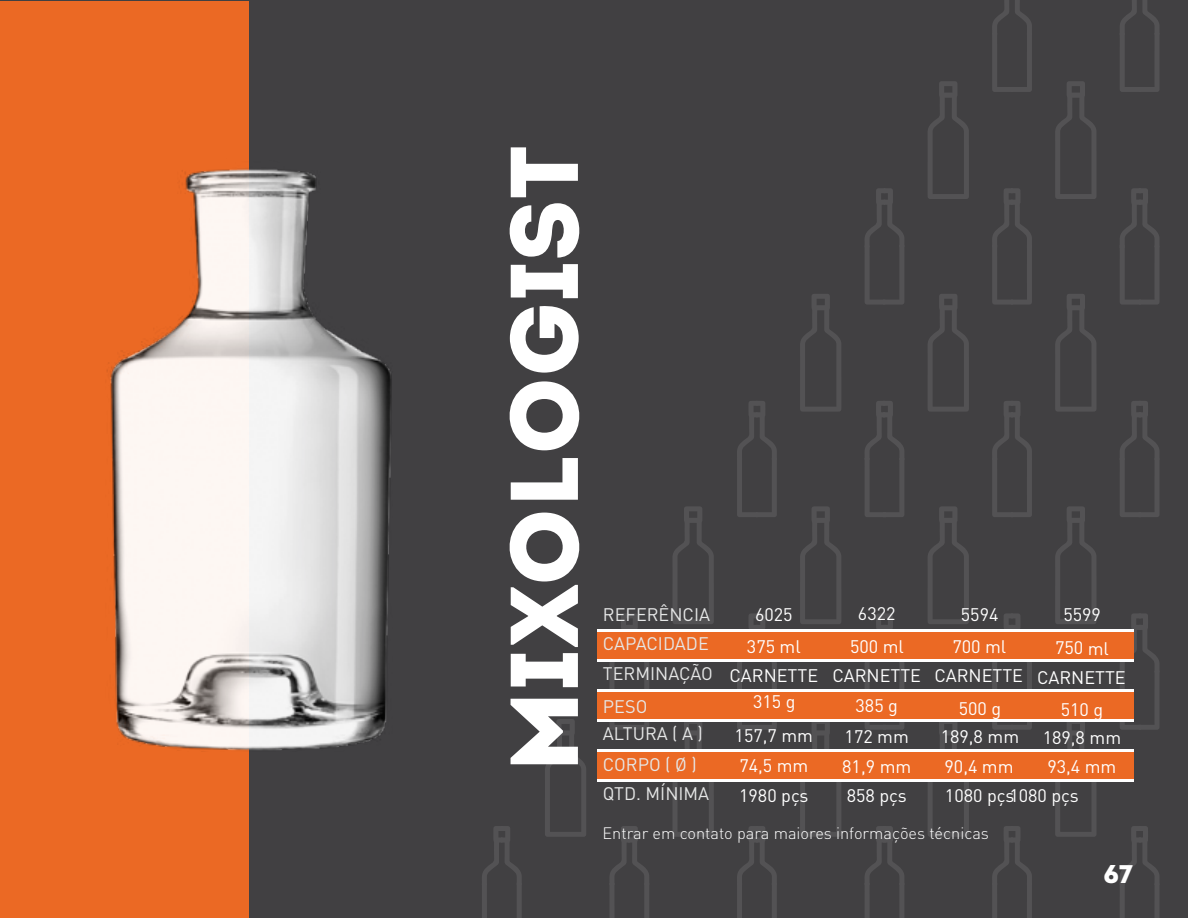
<style>
.page{position:relative;width:1188px;height:918px;background:#414042}
.page>*{position:absolute;margin:0;border:0;box-sizing:border-box;transform-origin:0 0}
.t1{font:96px "Intro";color:#fff}
.t2{font:25.5px "Intro";color:#fff}
.t3{font:18px/29.4px "DIN Pro";color:#fff}
.t4{font:18px/30px "DIN Pro";color:#e6e7e7}
.t5{font:300 16.35px "DIN Pro";color:#fff}
</style>
<div class="page">
<svg style="left:482px;top:826px;width:40px;height:92px"></svg>
<svg style="left:545px;top:719px;width:41px;height:118px"></svg>
<svg style="left:609px;top:826px;width:40px;height:92px"></svg>
<svg style="left:672px;top:722px;width:42px;height:115px"></svg>
<svg style="left:737px;top:826px;width:40px;height:92px"></svg>
<svg style="left:800px;top:722px;width:41px;height:115px"></svg>
<svg style="left:865px;top:826px;width:39px;height:92px"></svg>
<svg style="left:928px;top:722px;width:41px;height:115px"></svg>
<svg style="left:992px;top:826px;width:40px;height:92px"></svg>
<svg style="left:1055px;top:722px;width:42px;height:115px"></svg>
<svg style="left:1120px;top:826px;width:40px;height:92px"></svg>
<svg style="left:609px;top:613px;width:40px;height:117px"></svg>
<svg style="left:673px;top:506px;width:41px;height:118px"></svg>
<svg style="left:737px;top:613px;width:40px;height:117px"></svg>
<svg style="left:800px;top:506px;width:41px;height:118px"></svg>
<svg style="left:865px;top:613px;width:39px;height:117px"></svg>
<svg style="left:928px;top:506px;width:41px;height:118px"></svg>
<svg style="left:992px;top:613px;width:40px;height:117px"></svg>
<svg style="left:1055px;top:506px;width:41px;height:118px"></svg>
<svg style="left:1120px;top:613px;width:40px;height:117px"></svg>
<svg style="left:737px;top:401px;width:40px;height:116px"></svg>
<svg style="left:800px;top:294px;width:41px;height:118px"></svg>
<svg style="left:865px;top:401px;width:39px;height:116px"></svg>
<svg style="left:928px;top:294px;width:41px;height:118px"></svg>
<svg style="left:992px;top:401px;width:40px;height:116px"></svg>
<svg style="left:1055px;top:294px;width:41px;height:118px"></svg>
<svg style="left:1120px;top:401px;width:40px;height:116px"></svg>
<svg style="left:865px;top:188px;width:39px;height:117px"></svg>
<svg style="left:928px;top:81px;width:41px;height:118px"></svg>
<svg style="left:992px;top:188px;width:40px;height:117px"></svg>
<svg style="left:1055px;top:81px;width:41px;height:118px"></svg>
<svg style="left:1120px;top:188px;width:40px;height:117px"></svg>
<svg style="left:992px;top:0;width:40px;height:92px"></svg>
<svg style="left:1120px;top:0;width:40px;height:92px"></svg>
<div style="left:0;top:2px;width:249px;height:916px;background:#eb6924"></div>
<div style="left:597px;top:629px;width:537px;height:32px;background:linear-gradient(to right,#fff,#fff)"></div>
<div style="left:597px;top:632px;width:537px;height:26px;background:#eb6924"></div>
<div style="left:597px;top:689px;width:537px;height:33px;background:#fff"></div>
<div style="left:597px;top:692px;width:537px;height:27px;background:#eb6924"></div>
<svg style="left:597px;top:750px;width:537px;height:32px;background:#fbe6da"></svg>
<div style="left:597px;top:753px;width:537px;height:26px;background:#eb6924"></div>
<img style="left:107px;top:168px;width:285px;height:583px">
<h1 class="t1" style="left:487px;top:773px;width:629px;rotate:-90deg">mixologist</h1>
<p class="t4" style="left:603px;top:598px;width:109px">REFERÊNCIA</p>
<p class="t3" style="left:755px;top:598px;width:39px">6025</p>
<p class="t3" style="left:858px;top:597px;width:39px">6322</p>
<p class="t4" style="left:603px;top:627px;width:112px">CAPACIDADE<br>TERMINAÇÃO</p>
<p class="t4" style="left:603px;top:691px;width:102px;line-height:27px">PESO<br>ALTURA ( A )</p>
<p class="t4" style="left:603px;top:748px;width:108px;line-height:29.2px">CORPO ( Ø )<br>QTD. MÍNIMA</p>
<p class="t3" style="left:961px;top:598px;width:39px">5594</p>
<p class="t3" style="left:1063px;top:598px;width:39px">5599</p>
<p class="t3" style="left:747px;top:630px;width:55px">375 ml</p>
<p class="t3" style="left:850px;top:630px;width:55px">500 ml</p>
<p class="t3" style="left:730px;top:659px;width:90px">CARNETTE</p>
<p class="t3" style="left:952px;top:630px;width:55px">700 ml</p>
<p class="t3" style="left:1055px;top:631px;width:55px">750 ml</p>
<p class="t3" style="left:934px;top:659px;width:90px">CARNETTE</p>
<p class="t3" style="left:832px;top:659px;width:90px">CARNETTE</p>
<p class="t3" style="left:1037px;top:661px;width:90px">CARNETTE</p>
<p class="t3" style="left:753px;top:685px;width:44px">315 g</p>
<p class="t3" style="left:959px;top:692px;width:44px">500 g</p>
<p class="t3" style="left:856px;top:689px;width:44px">385 g</p>
<p class="t3" style="left:1061px;top:693px;width:44px">510 g</p>
<p class="t3" style="left:735px;top:719px;width:80px">157,7 mm</p>
<p class="t3" style="left:941px;top:720px;width:80px">189,8 mm</p>
<p class="t3" style="left:845px;top:720px;width:66px">172 mm</p>
<p class="t3" style="left:1043px;top:721px;width:80px">189,8 mm</p>
<p class="t3" style="left:739px;top:749px;width:71px">74,5 mm</p>
<p class="t3" style="left:842px;top:750px;width:71px">81,9 mm</p>
<p class="t3" style="left:945px;top:750px;width:71px">90,4 mm</p>
<p class="t3" style="left:1009px;top:750px;width:109px;text-indent:38px">93,4 mm<br>1080 pçs</p>
<p class="t3" style="left:739px;top:779px;width:71px">1980 pçs</p>
<p class="t3" style="left:847px;top:779px;width:61px">858 pçs</p>
<p class="t3" style="left:945px;top:779px;width:71px">1080 pçs</p>
<p class="t5" style="left:602px;top:821px;width:388px">Entrar em contato para maiores informações técnicas</p>
<h2 class="t2" style="left:1103px;top:859px;width:31px">67</h2>
</div>
